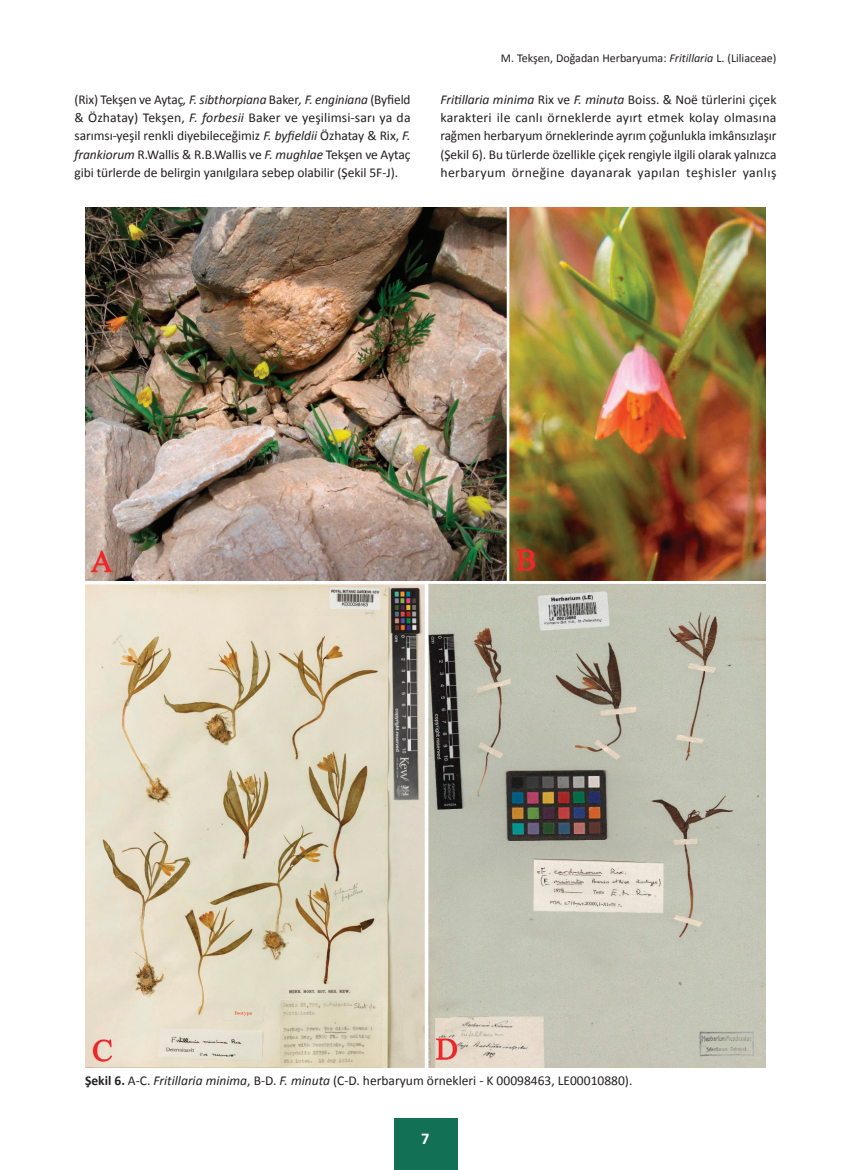
<style>
.page{position:relative;width:851px;height:1170px;background:#fff}
.page>*{position:absolute;margin:0;border:0;box-sizing:border-box;transform-origin:0 0}
.t1{font:700 16.5px "Calibri";color:#fff}
.t2{font:13.5px/18.3px "Calibri";color:#231f20;text-align:justify}
.t3{font:12px "Calibri";color:#231f20}
.s1{font-style:italic}
.s2{font-weight:700}
</style>
<div class="page">
<div style="left:393px;top:1118px;width:64px;height:51px;background:#127155"></div>
<img style="left:85px;top:208px;width:680px;height:859px">
<p class="t3" style="left:500px;top:51px;width:277px">M. Tekşen, Doğadan Herbaryuma: <span class="s1">Fritillaria</span> L. (Liliaceae)</p>
<p class="t2" style="left:74px;top:90px;width:337px">(Rix) Tekşen ve Aytaç<span class="s1">, F. sibthorpiana</span> Baker<span class="s1">, F. enginiana</span> (Byfield &amp; Özhatay) Tekşen, <span class="s1">F. forbesii</span> Baker ve yeşilimsi-sarı ya da sarımsı-yeşil renkli diyebileceğimiz <span class="s1">F. byfieldii</span> Özhatay &amp; Rix, <span class="s1">F. frankiorum</span> R.Wallis &amp; R.B.Wallis ve <span class="s1">F. mughlae</span> Tekşen ve Aytaç gibi türlerde de belirgin yanılgılara sebep olabilir (Şekil 5F-J).</p>
<p class="t2" style="left:440px;top:90px;width:337px"><span class="s1">Fritillaria minima</span> Rix ve <span class="s1">F. minuta</span> Boiss. &amp; Noë türlerini çiçek karakteri ile canlı örneklerde ayırt etmek kolay olmasına rağmen herbaryum örneklerinde ayrım çoğunlukla imkânsızlaşır (Şekil 6). Bu türlerde özellikle çiçek rengiyle ilgili olarak yalnızca herbaryum örneğine dayanarak yapılan teşhisler yanlış</p>
<p class="t2" style="left:85px;top:1071px;width:548px"><span class="s2">Şekil 6.</span> A-C. <span class="s1">Fritillaria minima</span>, B-D. <span class="s1">F. minuta</span> (C-D. herbaryum örnekleri - K 00098463, LE00010880).</p>
<p class="t1" style="left:421px;top:1127px;width:10px">7</p>
</div>
